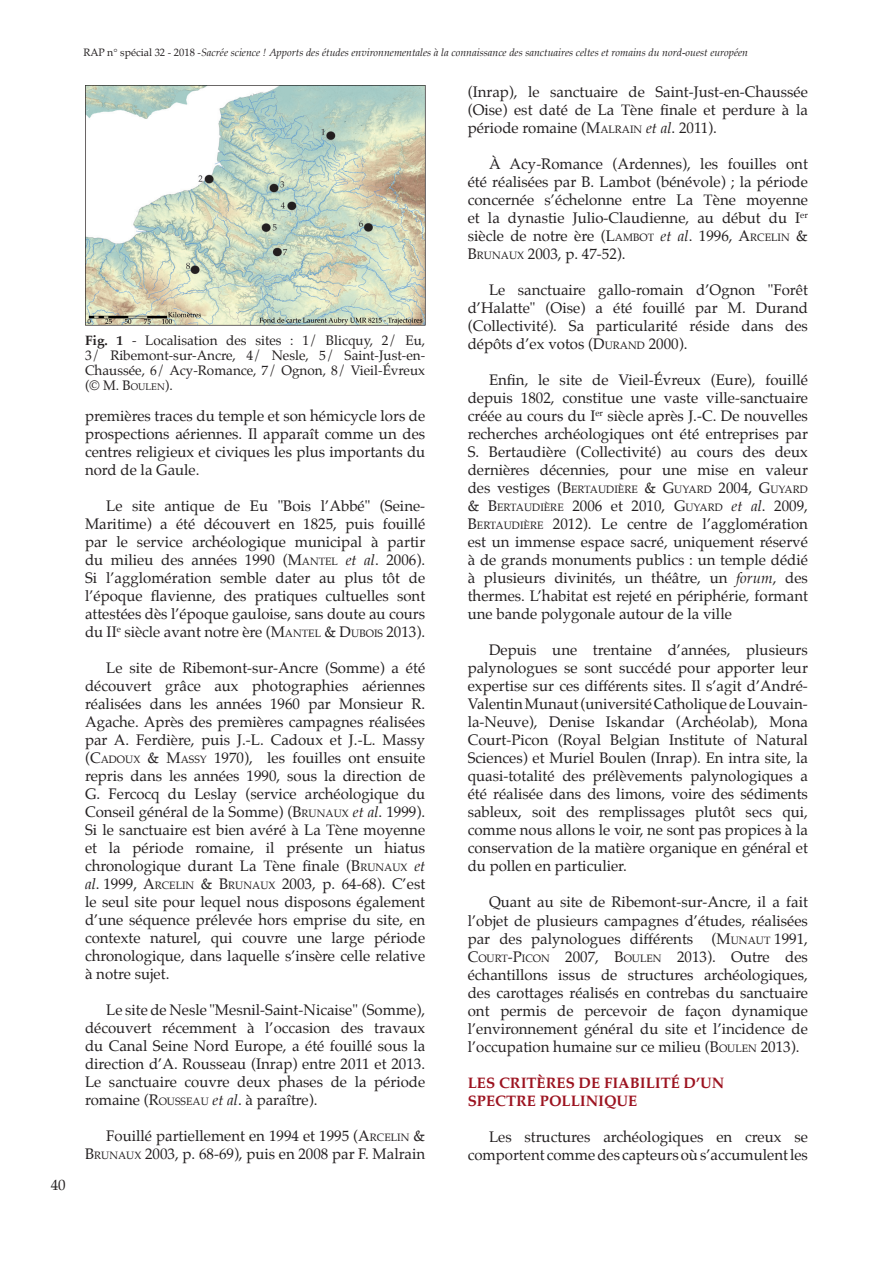
<style>
.page{position:relative;width:893px;height:1263px;background:#fff}
.page>*{position:absolute;margin:0;border:0;box-sizing:border-box;transform-origin:0 0}
.Retrait_corps_de_tex{font:15px/18px "Palatino";color:#231f20;text-align:justify}
.Sous-titre_I{font:700 15px "Palatino";color:#9c1320}
.t1{font:15px "Palatino Linotype";color:#231f20}
.Légende{font:13.5px/15px "Palatino";color:#231f20;text-align:justify}
.t2{font:italic 10.5px "Palatino";color:#231f20}
.Retrait_corps_de_tex-2{font:10.5px "Palatino";color:#231f20}
.s1{font-style:normal}
.s2{font-weight:700}
.s3{font-style:inherit}
.s4{font-size:9.45px}
.s5{font-size:10.5px}
.s6{font-style:italic}
.s7{font-style:italic;font-size:15px}
.s8{font-size:15px}
</style>
<div class="page">
<img style="left:85px;top:85px;width:340px;height:241px">
<p class="t1" style="left:51px;top:1174px;width:16px">40</p>
<p class="t2" style="left:83px;top:44px;width:666px"><span class="s1">RAP n° spécial 32 - 2018 -</span>Sacrée science ! Apports des études environnementales à la connaissance des sanctuaires celtes et romains du nord-ouest européen</p>
<p class="Légende" style="left:85px;top:333px;width:342px"><span class="s2">Fig. 1</span> - Localisation des sites : 1/ Blicquy, 2/ Eu, 3/ Ribemont-sur-Ancre, 4/ Nesle, 5/ Saint-Just-en-Chaussée, 6/ Acy-Romance, 7/ Ognon, 8/ Vieil-Évreux (© M. <span class="s3">B</span><span class="s4">OULEN</span>).</p>
<p class="Retrait_corps_de_tex" style="left:85px;top:407px;width:342px">premières traces du temple et son hémicycle lors de prospections aériennes. Il apparaît comme un des centres religieux et civiques les plus importants du nord de la Gaule.</p>
<p class="Retrait_corps_de_tex" style="left:85px;top:497px;width:342px;text-indent:21px">Le site antique de Eu "Bois l’Abbé" (Seine-Maritime) a été découvert en 1825, puis fouillé par le service archéologique municipal à partir du milieu des années 1990 (<span class="s3">M</span><span class="s5">ANTEL</span> <span class="s6">et al</span>. 2006).<br>Si l’agglomération semble dater au plus tôt de l’époque flavienne, des pratiques cultuelles sont attestées dès l’époque gauloise, sans doute au cours du II<sup>e</sup> siècle avant notre ère (<span class="s3">M</span><span class="s5">ANTEL</span> <span class="s3">&amp; D</span><span class="s5">UBOIS</span> 2013).</p>
<p class="Retrait_corps_de_tex" style="left:85px;top:659px;width:342px;text-indent:21px">Le site de Ribemont-sur-Ancre (Somme) a été découvert grâce aux photographies aériennes réalisées dans les années 1960 par Monsieur R.<br>Agache. Après des premières campagnes réalisées par A. Ferdière, puis J.-L. Cadoux et J.-L. Massy (<span class="s3">C</span><span class="s5">ADOUX</span> <span class="s3">&amp; M</span><span class="s5">ASSY</span> 1970), les fouilles ont ensuite repris dans les années 1990, sous la direction de G. Fercocq du Leslay (service archéologique du Conseil général de la Somme) (<span class="s3">B</span><span class="s5">RUNAUX</span> <span class="s6">et al</span>. 1999).<br>Si le sanctuaire est bien avéré à La Tène moyenne et la période romaine, il présente un hiatus chronologique durant La Tène finale (<span class="s3">B</span><span class="s5">RUNAUX</span> <span class="s6">et al</span>. 1999, <span class="s3">A</span><span class="s5">RCELIN</span> <span class="s3">&amp; B</span><span class="s5">RUNAUX</span> 2003, p. 64-68). C’est le seul site pour lequel nous disposons également d’une séquence prélevée hors emprise du site, en contexte naturel, qui couvre une large période chronologique, dans laquelle s’insère celle relative à notre sujet.</p>
<p class="Retrait_corps_de_tex" style="left:85px;top:1001px;width:342px;text-indent:21px">Le site de Nesle "Mesnil-Saint-Nicaise" (Somme), découvert récemment à l’occasion des travaux du Canal Seine Nord Europe, a été fouillé sous la direction d’A. Rousseau (Inrap) entre 2011 et 2013.<br>Le sanctuaire couvre deux phases de la période romaine (<span class="s3">R</span><span class="s5">OUSSEAU</span> <span class="s6">et al</span>. à paraître).</p>
<p class="Retrait_corps_de_tex" style="left:85px;top:1127px;width:342px;text-align:right">Fouillé partiellement en 1994 et 1995 (<span class="s3">A</span><span class="s5">RCELIN</span> <span class="s3">&amp;<br>B</span><span class="s5">RUNAUX</span> 2003, p. 68-69), puis en 2008 par F. Malrain</p>
<p class="Retrait_corps_de_tex" style="left:468px;top:83px;width:342px">(Inrap), le sanctuaire de Saint-Just-en-Chaussée (Oise) est daté de La Tène finale et perdure à la période romaine (<span class="s3">M</span><span class="s5">ALRAIN</span> <span class="s6">et al</span>. 2011).</p>
<p class="Retrait_corps_de_tex" style="left:468px;top:155px;width:342px;text-indent:21px">À Acy-Romance (Ardennes), les fouilles ont été réalisées par B. Lambot (bénévole) ; la période concernée s’échelonne entre La Tène moyenne et la dynastie Julio-Claudienne, au début du I<sup>er </sup>siècle de notre ère (<span class="s3">L</span><span class="s5">AMB</span></p>
<p class="Retrait_corps_de_tex-2" style="left:639px;top:229px;width:170px">OT <span class="s7">et al</span><span class="s8">. 1996,</span> <span class="s8">A</span>RCELIN <span class="s8">&amp;</span></p>
<p class="Retrait_corps_de_tex" style="left:468px;top:245px;width:159px"><span class="s3">B</span><span class="s5">RUNAUX</span> 2003, p. 47-52).</p>
<p class="Retrait_corps_de_tex" style="left:468px;top:281px;width:342px;text-indent:21px">Le sanctuaire gallo-romain d’Ognon "Forêt d’Halatte" (Oise) a été fouillé par M. Durand (Collectivité). Sa particularité réside dans des dépôts d’ex votos (<span class="s3">D</span><span class="s5">URAND</span> 2000).</p>
<p class="Retrait_corps_de_tex" style="left:468px;top:371px;width:342px;text-indent:21px">Enfin, le site de Vieil-Évreux (Eure), fouillé depuis 1802, constitue une vaste ville-sanctuaire créée au cours du I<sup>er</sup> siècle après J.-C. De nouvelles recherches archéologiques ont été entreprises par S. Bertaudière (Collectivité) au cours des deux dernières décennies, pour une mise en valeur</p>
<p class="Retrait_corps_de_tex-2" style="left:468px;top:481px;width:341px"><span class="s8">des vestiges (</span><span class="s8">B</span>ERTAUDIÈRE <span class="s8">&amp; G</span>UYARD <span class="s8">2004,</span> <span class="s8">G</span>UYARD</p>
<p class="Retrait_corps_de_tex" style="left:468px;top:497px;width:342px"><span class="s3">&amp; B</span><span class="s5">ERTAUDIÈRE</span> 2006 et 2010, <span class="s3">G</span><span class="s5">UYARD</span> <span class="s6">et al</span>. 2009, <span class="s3">B</span><span class="s5">ERTAUDIÈRE</span> 2012). Le centre de l’agglomération est un immense espace sacré, uniquement réservé à de grands monuments publics : un temple dédié à plusieurs divinités, un théâtre, un <span class="s6">forum</span>, des thermes. L’habitat est rejeté en périphérie, formant une bande polygonale autour de la ville</p>
<p class="Retrait_corps_de_tex" style="left:468px;top:641px;width:342px;text-indent:21px">Depuis une trentaine d’années, plusieurs palynologues se sont succédé pour apporter leur expertise sur ces différents sites. Il s’agit d’André-Valentin Munaut (université Catholique de Louvain&shy;la-Neuve), Denise Iskandar (Archéolab), Mona Court-Picon (Royal Belgian Institute of Natural Sciences) et Muriel Boulen (Inrap). En intra site, la quasi-totalité des prélèvements palynologiques a été réalisée dans des limons, voire des sédiments sableux, soit des remplissages plutôt secs qui, comme nous allons le voir, ne sont pas propices à la conservation de la matière organique en général et du pollen en particulier.</p>
<p class="Retrait_corps_de_tex" style="left:468px;top:893px;width:342px;text-indent:21px">Quant au site de Ribemont-sur-Ancre, il a fait l’objet de plusieurs campagnes d’études, réalisées par des palynologues différents (<span class="s3">M</span><span class="s5">UNAUT</span> 1991, <span class="s3">C</span><span class="s5">OURT</span><span class="s3">-P</span><span class="s5">ICON</span> 2007, <span class="s3">B</span><span class="s5">OULEN</span> 2013). Outre des échantillons issus de structures archéologiques, des carottages réalisés en contrebas du sanctuaire ont permis de percevoir de façon dynamique l’environnement général du site et l’incidence de l’occupation humaine sur ce milieu (<span class="s3">B</span><span class="s5">OULEN</span> 2013).</p>
<p class="Sous-titre_I" style="left:468px;top:1069px;width:258px">LES CRITÈRES DE FIABILITÉ D’UN</p>
<p class="Sous-titre_I" style="left:468px;top:1087px;width:171px">SPECTRE POLLINIQUE</p>
<p class="Retrait_corps_de_tex" style="left:468px;top:1127px;width:342px;text-align:right">Les structures archéologiques en creux se comportent comme des capteurs où s’accumulent les</p>
</div>
